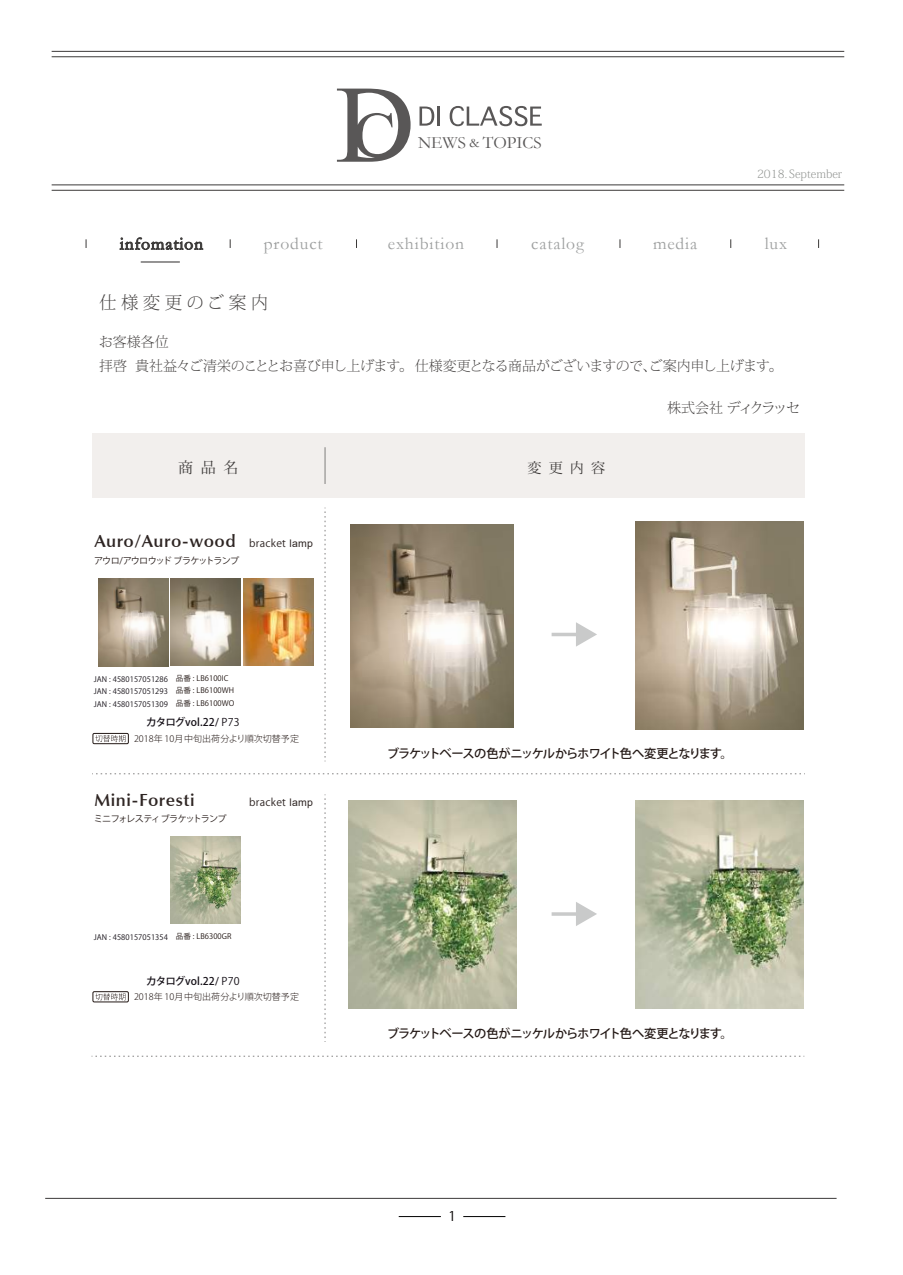
<style>
.page{position:relative;width:903px;height:1275px;background:#fff}
.page>*{position:absolute;margin:0;border:0;box-sizing:border-box;transform-origin:0 0}
.t1{font:600 17.5px "Optima LT";letter-spacing:.03em;color:#2e2523}
.t2{font:17.5px "Garamond";letter-spacing:.05em;color:#9d9f9f}
.t3{font:17.5px "Garamond";letter-spacing:.05em;color:#3c3a39}
.t4{font:200 17.5px "Koz Min Pr 6 N";letter-spacing:.25em;color:#3d3a39}
.t5{font:17.15px "Garamond";color:#595757}
.t6{font:15.05px "Koz Min Pr 6 N";color:#3d3a39}
.t7{font:14.17px "Koz Min Pr 6 N";color:#3d3a39}
.t8{font:200 14px/24.5px "Koz Min Pr 6 N";letter-spacing:-.04em;color:#3d3a39}
.t9{font:200 14px "Koz Min Pr 6 N";letter-spacing:-.115em;color:#3d3a39}
.t10{font:13.3px "Koz Go Pro";color:#040000}
.t11{font:500 12.25px "Koz Go Pro";letter-spacing:-.09em;color:#231815}
.t12{font:200 11.38px "Koz Min Pr 6 N";color:#909390}
.t13{font:500 10.67px "Koz Go Pro";letter-spacing:-.01em;color:#171219}
.t14{font:10.5px "Koz Go Pro";letter-spacing:.025em;color:#2e2523}
.t15{font:9.1px "Koz Go Pro";letter-spacing:-.1em;color:#231815}
.t16{font:300 8.92px "Koz Go Pro";letter-spacing:.01em;color:#231815}
.t17{font:7.52px "Koz Go Pro";letter-spacing:.01em;color:#161118}
.s1{font-size:13.83px}
.s2{font-family:"Koz Go Pro";font-weight:400;font-size:10.5px}
.s3{font-family:"Arial";font-weight:400;font-size:10.5px}
.s4{font-size:10.33px}
.s5{font-weight:400}
.s6{font-family:"Arial"}
</style>
<div class="page">
<svg style="left:95px;top:735px;width:31px;height:7px"></svg>
<div style="left:93px;top:733px;width:36px;height:11px;border:1px solid #231815"></div>
<svg style="left:119px;top:237px;width:84px;height:13px"></svg>
<hr style="left:141px;top:261px;width:38px;height:2px;background:#3c3a39">
<svg style="left:337px;top:89px;width:74px;height:73px"></svg>
<svg style="left:419px;top:107px;width:15px;height:19px"></svg>
<hr style="left:437px;top:107px;width:3px;height:19px;background:#595757">
<svg style="left:450px;top:106px;width:92px;height:20px"></svg>
<hr style="left:52px;top:51px;width:792px;height:1px;background:#3c3a39">
<hr style="left:52px;top:56px;width:792px;height:1px;background:#3c3a39">
<hr style="left:52px;top:185px;width:792px;height:1px;background:#3c3a39">
<hr style="left:52px;top:190px;width:792px;height:1px;background:#3c3a39">
<div style="left:92px;top:433px;width:713px;height:65px;background:#f2efed"></div>
<hr style="left:325px;top:447px;width:1px;height:37px;background:#595757">
<svg style="left:325px;top:508px;width:1px;height:254px"></svg>
<svg style="left:325px;top:794px;width:1px;height:248px"></svg>
<svg style="left:92px;top:773px;width:713px;height:1px"></svg>
<svg style="left:92px;top:1056px;width:712px;height:1px"></svg>
<hr style="left:399px;top:1216px;width:42px;height:1px;background:#000">
<hr style="left:463px;top:1216px;width:42px;height:1px;background:#000">
<hr style="left:45px;top:1198px;width:791px;height:1px;background:#3c3a39">
<hr style="left:552px;top:633px;width:27px;height:3px;background:#c9caca">
<svg style="left:576px;top:622px;width:21px;height:25px"></svg>
<hr style="left:552px;top:912px;width:27px;height:4px;background:#c9caca">
<svg style="left:576px;top:902px;width:21px;height:24px"></svg>
<img style="left:636px;top:521px;width:167px;height:209px">
<img style="left:671px;top:538px;width:68px;height:61px">
<img style="left:348px;top:800px;width:168px;height:208px">
<img style="left:171px;top:837px;width:70px;height:87px">
<img style="left:636px;top:800px;width:167px;height:208px">
<img style="left:243px;top:578px;width:70px;height:88px">
<img style="left:171px;top:578px;width:70px;height:88px">
<img style="left:98px;top:579px;width:70px;height:87px">
<svg style="left:95px;top:993px;width:31px;height:7px"></svg>
<div style="left:93px;top:991px;width:36px;height:11px;border:1px solid #231815"></div>
<img style="left:351px;top:524px;width:163px;height:203px">
<h2 class="t5" style="left:418px;top:131px;width:125px">NEWS <span class="s1">&amp;</span> TOPICS</h2>
<h3 class="t12" style="left:757px;top:167px;width:87px">2018. September</h3>
<h1 class="t3" style="left:120px;top:232px;width:85px">infomation</h1>
<h1 class="t2" style="left:264px;top:232px;width:60px">product</h1>
<h1 class="t2" style="left:388px;top:232px;width:78px">exhibition</h1>
<h1 class="t2" style="left:531px;top:232px;width:54px">catalog</h1>
<h1 class="t2" style="left:653px;top:232px;width:46px">media</h1>
<h1 class="t2" style="left:765px;top:232px;width:24px">lux</h1>
<h1 class="t4" style="left:99px;top:293px;width:171px">仕様変更のご案内</h1>
<h3 class="t8" style="left:99px;top:330px;width:685px">お客様各位<br>拝啓 貴社益々ご清栄のこととお喜び申し上げます。仕様変更となる商品がございますので、ご案内申し上げます。</h3>
<h3 class="t9" style="left:667px;top:400px;width:134px">株式会社 ディクラッセ</h3>
<h3 class="t6" style="left:178px;top:459px;width:62px">商品名</h3>
<h3 class="t7" style="left:527px;top:460px;width:79px">変更内容</h3>
<h1 class="t1" style="left:94px;top:531px;width:220px">Auro/Auro-wood <span class="s2">bracket</span> <span class="s3">lamp</span></h1>
<p class="t15" style="left:94px;top:554px;width:147px">アウロ/アウロウッド ブラケットランプ</p>
<p class="t17" style="left:94px;top:674px;width:136px">JAN : 4580157051286 <sup>品番</sup> <sup>:</sup> <sup>LB6100IC</sup></p>
<p class="t17" style="left:94px;top:686px;width:142px">JAN : 4580157051293 <sup>品番</sup> <sup>:</sup> <sup>LB6100WH</sup></p>
<p class="t17" style="left:94px;top:699px;width:142px">JAN : 4580157051309 <sup>品番</sup> <sup>:</sup> <sup>LB6100WO</sup></p>
<h3 class="t13" style="left:146px;top:715px;width:95px">カタログvol.22<span class="s4">/</span> <span class="s5">P73</span></h3>
<p class="t16" style="left:134px;top:733px;width:167px">2018年 10月中旬出荷分より順次切替予定</p>
<h1 class="t1" style="left:94px;top:789px;width:102px">Mini-Foresti</h1>
<h3 class="t14" style="left:249px;top:795px;width:65px">bracket <span class="s6">lamp</span></h3>
<p class="t15" style="left:94px;top:813px;width:134px">ミニフォレスティ ブラケットランプ</p>
<p class="t17" style="left:94px;top:932px;width:139px">JAN : 4580157051354 <sup>品番</sup> <sup>:</sup> <sup>LB6300GR</sup></p>
<h3 class="t13" style="left:146px;top:974px;width:95px">カタログvol.22<span class="s4">/</span> <span class="s5">P70</span></h3>
<p class="t16" style="left:134px;top:991px;width:167px">2018年 10月中旬出荷分より順次切替予定</p>
<h3 class="t11" style="left:387px;top:746px;width:347px">ブラケットベースの色がニッケルからホワイト色へ変更となります。</h3>
<h3 class="t11" style="left:387px;top:1025px;width:347px">ブラケットベースの色がニッケルからホワイト色へ変更となります。</h3>
<h3 class="t10" style="left:448px;top:1208px;width:9px">1</h3>
</div>
